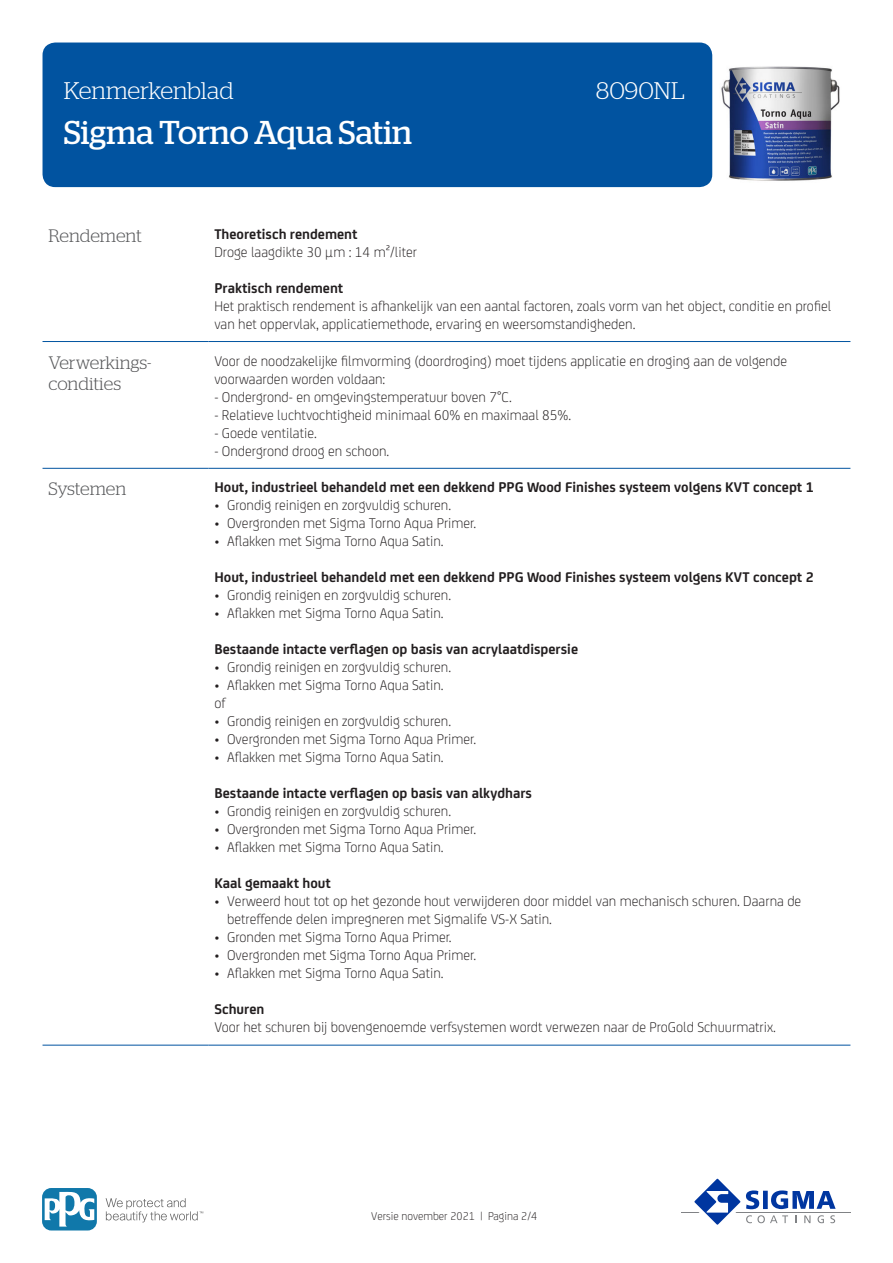
<style>
.page{position:relative;width:893px;height:1263px;background:#fff}
.page>*{position:absolute;margin:0;border:0;box-sizing:border-box;transform-origin:0 0}
.t1{font:33px "Stag";color:#fff}
.t2{font:300 24px "Stag";color:#fff}
.KOP{font:300 18px/21.6px "Stag";letter-spacing:-.005em;color:#57585a}
.BODY{font:300 15px/18px "FS Joey";color:#231f20}
.BODY-2{font:700 15px "FS Joey";color:#231f20}
.t3{font:300 12px "FS Joey";color:#231f20}
.s1{font-weight:700}
</style>
<div class="page">
<div style="left:43px;top:43px;width:669px;height:144px;background:#0153a0;border-radius:13px"></div>
<hr style="left:681px;top:1211px;width:169px;height:1px;background:#808285">
<svg style="left:689px;top:1178px;width:147px;height:47px"></svg>
<svg style="left:106px;top:1198px;width:97px;height:24px"></svg>
<svg style="left:43px;top:1188px;width:54px;height:42px"></svg>
<svg style="left:45px;top:1191px;width:49px;height:35px"></svg>
<hr style="left:43px;top:341px;width:165px;height:1px;background:#0153a0">
<hr style="left:208px;top:341px;width:642px;height:1px;background:#0153a0">
<hr style="left:43px;top:468px;width:165px;height:1px;background:#0153a0">
<hr style="left:208px;top:468px;width:642px;height:1px;background:#0153a0">
<hr style="left:43px;top:1045px;width:165px;height:1px;background:#0153a0">
<hr style="left:208px;top:1045px;width:642px;height:1px;background:#0153a0">
<img style="left:721px;top:66px;width:119px;height:115px">
<h2 class="t2" style="left:64px;top:77px;width:171px">Kenmerkenblad</h2>
<h2 class="t2" style="left:596px;top:77px;width:90px">8090NL</h2>
<h1 class="t1" style="left:64px;top:114px;width:350px">Sigma Torno Aqua Satin</h1>
<p class="KOP" style="left:49px;top:225px;width:95px">Rendement</p>
<p class="BODY" style="left:214px;top:224px;width:204px"><span class="s1">Theoretisch rendement<br></span>Droge laagdikte 30 μm : 14 m²/liter</p>
<p class="BODY" style="left:214px;top:278px;width:619px"><span class="s1">Praktisch rendement<br></span>Het praktisch rendement is afhankelijk van een aantal factoren, zoals vorm van het object, conditie en profiel van het oppervlak, applicatiemethode, ervaring en weersomstandigheden.</p>
<p class="KOP" style="left:49px;top:351px;width:104px">Verwerkings&shy;condities</p>
<p class="BODY" style="left:214px;top:351px;width:574px">Voor de noodzakelijke filmvorming (doordroging) moet tijdens applicatie en droging aan de volgende voorwaarden worden voldaan:</p>
<p class="BODY" style="left:214px;top:387px;width:299px">- Ondergrond- en omgevingstemperatuur boven 7°C.</p>
<p class="BODY" style="left:214px;top:405px;width:358px">- Relatieve luchtvochtigheid minimaal 60% en maximaal 85%.</p>
<p class="BODY" style="left:214px;top:423px;width:104px">- Goede ventilatie.</p>
<p class="BODY" style="left:214px;top:441px;width:176px">- Ondergrond droog en schoon.</p>
<p class="KOP" style="left:49px;top:478px;width:79px">Systemen</p>
<p class="BODY-2" style="left:214px;top:476px;width:601px">Hout, industrieel behandeld met een dekkend PPG Wood Finishes systeem volgens KVT concept 1</p>
<p class="BODY" style="left:214px;top:495px;width:238px">• Grondig reinigen en zorgvuldig schuren.</p>
<p class="BODY" style="left:214px;top:513px;width:263px">• Overgronden met Sigma Torno Aqua Primer.</p>
<p class="BODY" style="left:214px;top:531px;width:231px">• Aflakken met Sigma Torno Aqua Satin.</p>
<p class="BODY-2" style="left:214px;top:566px;width:601px">Hout, industrieel behandeld met een dekkend PPG Wood Finishes systeem volgens KVT concept 2</p>
<p class="BODY" style="left:214px;top:585px;width:238px">• Grondig reinigen en zorgvuldig schuren.</p>
<p class="BODY" style="left:214px;top:603px;width:231px">• Aflakken met Sigma Torno Aqua Satin.</p>
<p class="BODY-2" style="left:214px;top:638px;width:365px">Bestaande intacte verflagen op basis van acrylaatdispersie</p>
<p class="BODY" style="left:214px;top:657px;width:238px">• Grondig reinigen en zorgvuldig schuren.</p>
<p class="BODY" style="left:214px;top:675px;width:231px">• Aflakken met Sigma Torno Aqua Satin.</p>
<p class="BODY" style="left:214px;top:693px;width:13px">of</p>
<p class="BODY" style="left:214px;top:711px;width:238px">• Grondig reinigen en zorgvuldig schuren.</p>
<p class="BODY" style="left:214px;top:729px;width:263px">• Overgronden met Sigma Torno Aqua Primer.</p>
<p class="BODY" style="left:214px;top:747px;width:231px">• Aflakken met Sigma Torno Aqua Satin.</p>
<p class="BODY-2" style="left:214px;top:782px;width:319px">Bestaande intacte verflagen op basis van alkydhars</p>
<p class="BODY" style="left:214px;top:801px;width:238px">• Grondig reinigen en zorgvuldig schuren.</p>
<p class="BODY" style="left:214px;top:819px;width:263px">• Overgronden met Sigma Torno Aqua Primer.</p>
<p class="BODY" style="left:214px;top:837px;width:231px">• Aflakken met Sigma Torno Aqua Satin.</p>
<p class="BODY-2" style="left:214px;top:872px;width:118px">Kaal gemaakt hout</p>
<p class="BODY" style="left:227px;top:891px;width:576px;text-indent:-13px">• Verweerd hout tot op het gezonde hout verwijderen door middel van mechanisch schuren. Daarna de betreffende delen impregneren met Sigmalife VS-X Satin.</p>
<p class="BODY" style="left:214px;top:927px;width:239px">• Gronden met Sigma Torno Aqua Primer.</p>
<p class="BODY" style="left:214px;top:945px;width:263px">• Overgronden met Sigma Torno Aqua Primer.</p>
<p class="BODY" style="left:214px;top:963px;width:231px">• Aflakken met Sigma Torno Aqua Satin.</p>
<p class="BODY" style="left:214px;top:999px;width:563px"><span class="s1">Schuren<br></span>Voor het schuren bij bovengenoemde verfsystemen wordt verwezen naar de ProGold Schuurmatrix.</p>
<p class="t3" style="left:371px;top:1208px;width:168px">Versie november 2021 | Pagina 2/4</p>
</div>
